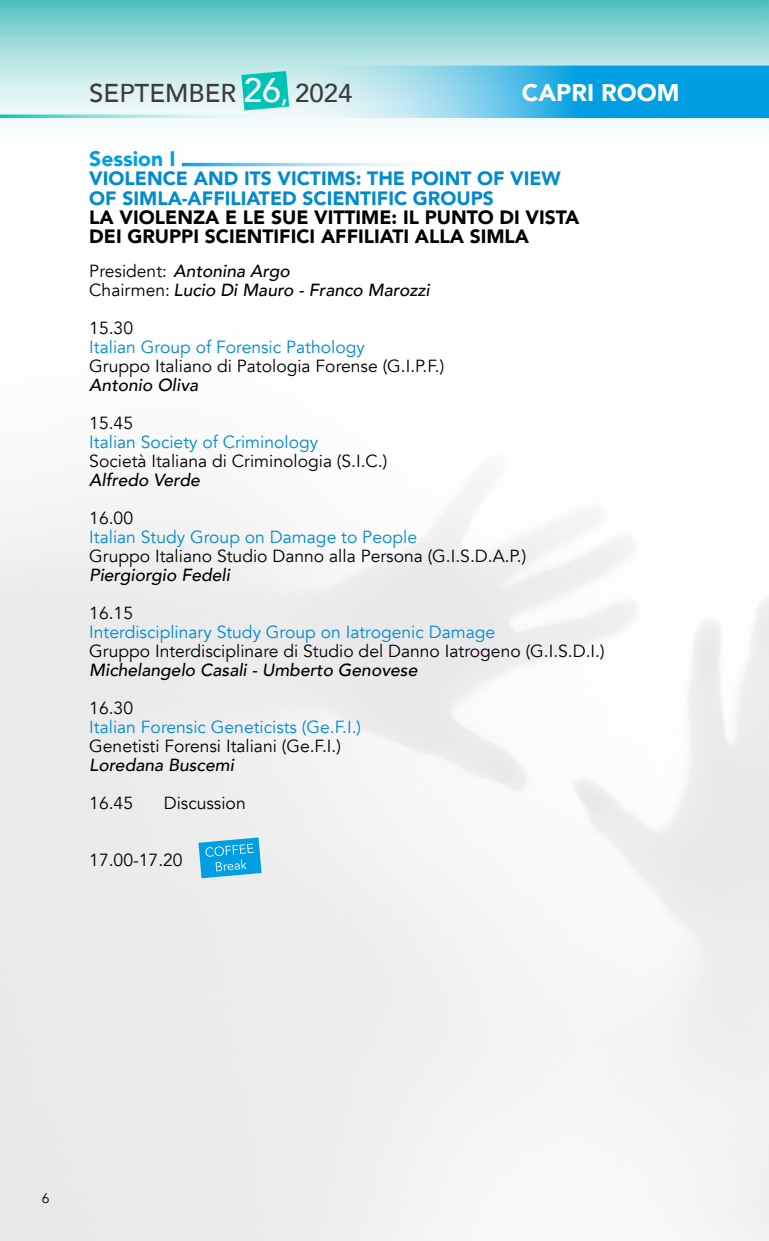
<style>
.page{position:relative;width:769px;height:1241px;background:#fff}
.page>*{position:absolute;margin:0;border:0;box-sizing:border-box;transform-origin:0 0}
.t1{font:500 25.72px "Avenir";color:#3c3c3b}
.t2{font:900 24.15px "Avenir";color:#fff}
.t3{font:900 21px "Avenir";color:#009fe3}
.t4{font:900 19.25px/19.2px "Avenir";color:#000}
.t5{font:900 19.25px/19.2px "Avenir";color:#008ad1}
.t6{font:17.5px "Avenir";color:#000}
.t7{font:17.5px "Avenir";color:#008ad1}
.t8{font:italic 500 17.5px/18.9px "Avenir";color:#000}
.t9{font:14px "Avenir";color:#000}
.s1{font-size:33.77px;color:#fff}
.s2{color:#fff}
.s3{font-weight:400;font-style:normal}
</style>
<div class="page">
<svg style="left:0;top:0;width:769px;height:164px"></svg>
<svg style="left:0;top:114px;width:284px;height:4px"></svg>
<svg style="left:241px;top:71px;width:43px;height:39px;background:#1bc8bd"></svg>
<svg style="left:284px;top:65px;width:485px;height:53px;background:#58c0e8"></svg>
<hr style="left:182px;top:163px;width:292px;height:3px;background:#009fe3">
<svg style="left:198px;top:837px;width:64px;height:41px;background:#3db4e6"></svg>
<h1 class="t1" style="left:89px;top:71px;width:265px">SEPTEMBER <span class="s1">26</span><span class="s2">,</span> 2024</h1>
<h2 class="t2" style="left:522px;top:72px;width:159px">CAPRI ROOM</h2>
<p class="t3" style="left:89px;top:141px;width:88px">Session I</p>
<p class="t5" style="left:89px;top:168px;width:473px">VIOLENCE AND ITS VICTIMS: THE POINT OF VIEW<br>OF SIMLA-AFFILIATED SCIENTIFIC GROUPS</p>
<p class="t4" style="left:89px;top:207px;width:492px">LA VIOLENZA E LE SUE VITTIME: IL PUNTO DI VISTA<br>DEI GRUPPI SCIENTIFICI AFFILIATI ALLA SIMLA</p>
<p class="t8" style="left:89px;top:262px;width:342px"><span class="s3">President:</span> Antonina Argo<br><span class="s3">Chairmen:</span> Lucio Di Mauro - Franco Marozzi</p>
<p class="t6" style="left:89px;top:318px;width:45px">15.30</p>
<p class="t7" style="left:89px;top:337px;width:277px">Italian Group of Forensic Pathology</p>
<p class="t6" style="left:89px;top:356px;width:356px">Gruppo Italiano di Patologia Forense (G.I.P.F.)</p>
<p class="t8" style="left:89px;top:376px;width:110px">Antonio Oliva</p>
<p class="t6" style="left:89px;top:412px;width:45px">15.45</p>
<p class="t7" style="left:89px;top:431px;width:230px">Italian Society of Criminology</p>
<p class="t6" style="left:89px;top:450px;width:299px">Società Italiana di Criminologia (S.I.C.)</p>
<p class="t8" style="left:89px;top:471px;width:112px">Alfredo Verde</p>
<p class="t6" style="left:89px;top:507px;width:45px">16.00</p>
<p class="t7" style="left:89px;top:526px;width:329px">Italian Study Group on Damage to People</p>
<p class="t6" style="left:89px;top:545px;width:439px">Gruppo Italiano Studio Danno alla Persona (G.I.S.D.A.P.)</p>
<p class="t8" style="left:89px;top:565px;width:142px">Piergiorgio Fedeli</p>
<p class="t6" style="left:89px;top:602px;width:45px">16.15</p>
<p class="t7" style="left:89px;top:621px;width:407px">Interdisciplinary Study Group on Iatrogenic Damage</p>
<p class="t6" style="left:89px;top:640px;width:517px">Gruppo Interdisciplinare di Studio del Danno Iatrogeno (G.I.S.D.I.)</p>
<p class="t8" style="left:89px;top:660px;width:330px">Michelangelo Casali - Umberto Genovese</p>
<p class="t6" style="left:89px;top:697px;width:45px">16.30</p>
<p class="t7" style="left:89px;top:716px;width:273px">Italian Forensic Geneticists (Ge.F.I.)</p>
<p class="t6" style="left:89px;top:735px;width:253px">Genetisti Forensi Italiani (Ge.F.I.)</p>
<p class="t8" style="left:89px;top:755px;width:146px">Loredana Buscemi</p>
<p class="t6" style="left:89px;top:792px;width:45px">16.45</p>
<p class="t6" style="left:164px;top:792px;width:84px">Discussion</p>
<p class="t6" style="left:89px;top:849px;width:95px">17.00-17.20</p>
<p class="t9" style="left:42px;top:1189px;width:9px">6</p>
</div>
